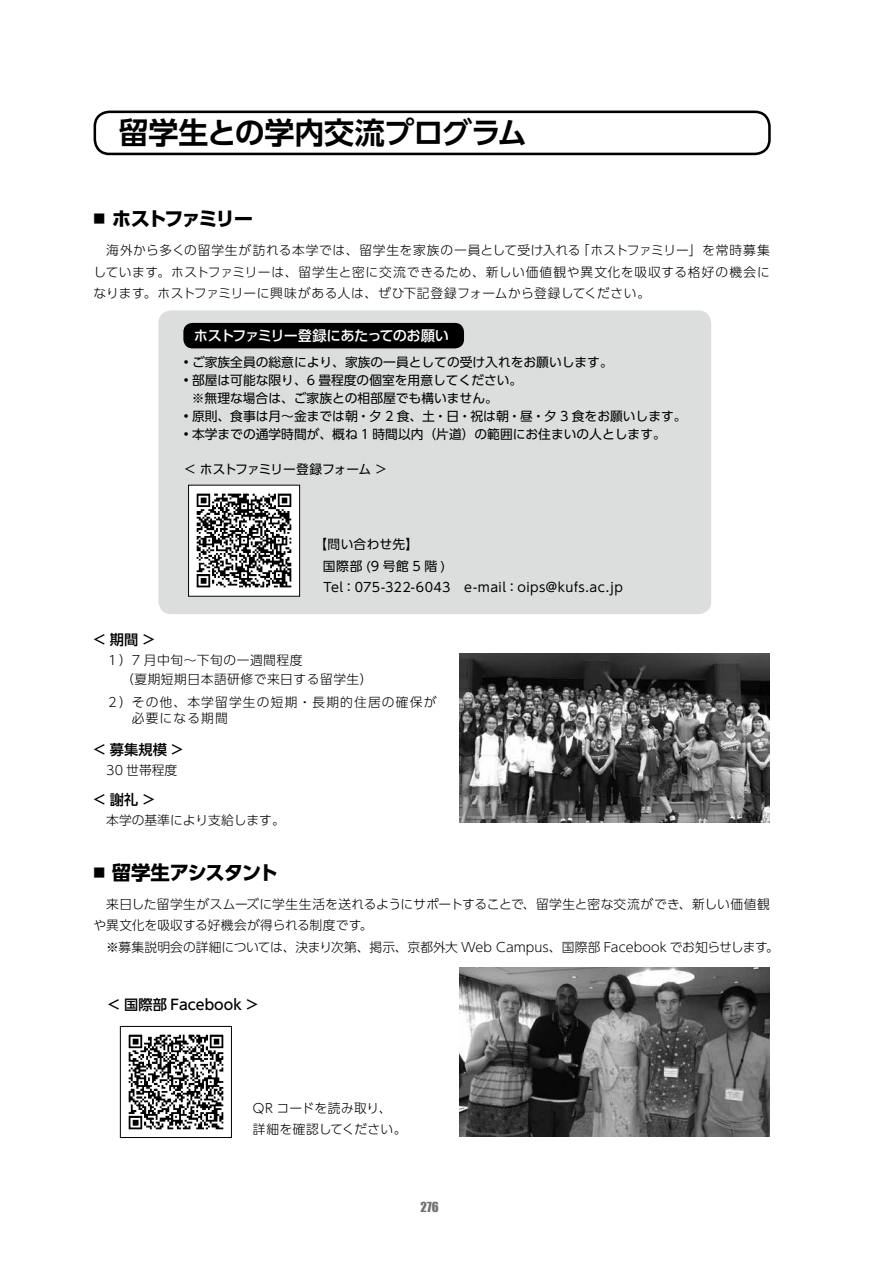
<style>
.page{position:relative;width:893px;height:1263px;background:#fff}
.page>*{position:absolute;margin:0;border:0;box-sizing:border-box;transform-origin:0 0}
.t1{font:700 30px "UD Shin Go Pro De";letter-spacing:-.02em;color:#000}
.t2{font:700 19.5px "UD Shin Go Pro";letter-spacing:-.075em;color:#000}
.t3{font:700 19.5px "UD Shin Go Pro";letter-spacing:-.125em;color:#000}
.t4{font:500 14.25px "UD Shin Go Pro";color:#000}
.t5{font:500 14.25px "UD Shin Go Pro";letter-spacing:-.05em;color:#fff}
.t6{font:300 12.75px/21.3px "UD Shin Go Pro";letter-spacing:.015em;color:#000}
.t7{font:12.75px/18px "UD Shin Go Pro";color:#000}
.t8{font:12.75px/21.3px "UD Shin Go Pro";letter-spacing:.035em;color:#000}
.t9{font:300 12.75px/18.8px "UD Shin Go Pro";letter-spacing:.04em;color:#000}
.t10{font:300 12.75px/16.5px "UD Shin Go Pro";letter-spacing:.09em;color:#000}
.t11{font:12.75px "UD Shin Go Pro";letter-spacing:-.05em;color:#000}
.t12{font:12.75px "Impact";color:#727171}
</style>
<div class="page">
<div style="left:158px;top:310px;width:553px;height:304px;background:#dcdddd;border-radius:13px"></div>
<div style="left:94px;top:111px;width:677px;height:44px;border:3px solid #000;border-radius:15px"></div>
<div style="left:183px;top:323px;width:281px;height:25px;background:#000;border-radius:9px"></div>
<img style="left:460px;top:968px;width:310px;height:169px">
<img style="left:460px;top:654px;width:310px;height:169px">
<div style="left:188px;top:485px;width:112px;height:112px;border:1px solid #000"></div>
<img style="left:190px;top:486px;width:108px;height:109px">
<div style="left:120px;top:1026px;width:112px;height:112px;border:1px solid #000"></div>
<img style="left:128px;top:1034px;width:96px;height:96px">
<h1 class="t1" style="left:119px;top:108px;width:410px">留学生との学内交流プログラム</h1>
<h2 class="t3" style="left:94px;top:203px;width:161px"><sup>■</sup> ホストファミリー</h2>
<p class="t6" style="left:94px;top:239px;width:678px;text-align:justify;text-indent:13px">海外から多くの留学生が訪れる本学では、留学生を家族の一員として受け入れる「ホストファミリー」を常時募集しています。ホストファミリーは、留学生と密に交流できるため、新しい価値観や異文化を吸収する格好の機会になります。ホストファミリーに興味がある人は、ぜひ下記登録フォームから登録してください。</p>
<p class="t5" style="left:194px;top:324px;width:257px">ホストファミリー登録にあたってのお願い</p>
<p class="t7" style="left:183px;top:353px;width:431px">• ご家族全員の総意により、家族の一員としての受け入れをお願いします。</p>
<p class="t7" style="left:192px;top:371px;width:332px;text-indent:-8px">• 部屋は可能な限り、6 畳程度の個室を用意してください。※無理な場合は、ご家族との相部屋でも構いません。</p>
<p class="t7" style="left:183px;top:407px;width:505px">• 原則、食事は月～金までは朝・夕 2 食、土・日・祝は朝・昼・夕 3 食をお願いします。</p>
<p class="t7" style="left:183px;top:425px;width:484px">• 本学までの通学時間が、概ね 1 時間以内（片道）の範囲にお住まいの人とします。</p>
<p class="t11" style="left:183px;top:459px;width:206px">＜ ホストファミリー登録フォーム ＞</p>
<p class="t8" style="left:323px;top:534px;width:302px;text-indent:-8px">【問い合わせ先】<br>国際部(9号館5階)<br>Tel：075-322-6043　e-mail：oips@kufs.ac.jp</p>
<p class="t4" style="left:94px;top:628px;width:63px">&lt; 期間 &gt;</p>
<p class="t9" style="left:121px;top:650px;width:253px;text-indent:-15px">１）7 月中旬～下旬の一週間程度<br>（夏期短期日本語研修で来日する留学生）</p>
<p class="t10" style="left:132px;top:693px;width:306px;text-indent:-26px">２）その他、本学留学生の短期・長期的住居の確保が必要になる期間</p>
<p class="t4" style="left:94px;top:738px;width:91px">&lt; 募集規模 &gt;</p>
<p class="t6" style="left:106px;top:759px;width:73px">30 世帯程度</p>
<p class="t4" style="left:94px;top:788px;width:63px">&lt; 謝礼 &gt;</p>
<p class="t6" style="left:106px;top:809px;width:180px">本学の基準により支給します。</p>
<h2 class="t2" style="left:94px;top:856px;width:186px"><sup>■</sup> 留学生アシスタント</h2>
<p class="t6" style="left:94px;top:893px;width:678px;text-indent:13px">来日した留学生がスムーズに学生生活を送れるようにサポートすることで、留学生と密な交流ができ、新しい価値観や異文化を吸収する好機会が得られる制度です。</p>
<p class="t6" style="left:106px;top:935px;width:674px">※募集説明会の詳細については、決まり次第、掲示、京都外大 Web Campus、国際部 Facebook でお知らせします。</p>
<p class="t4" style="left:108px;top:993px;width:152px">&lt; 国際部 Facebook &gt;</p>
<p class="t6" style="left:253px;top:1097px;width:156px">QR コードを読み取り、詳細を確認してください。</p>
<p class="t12" style="left:420px;top:1197px;width:20px">276</p>
</div>
